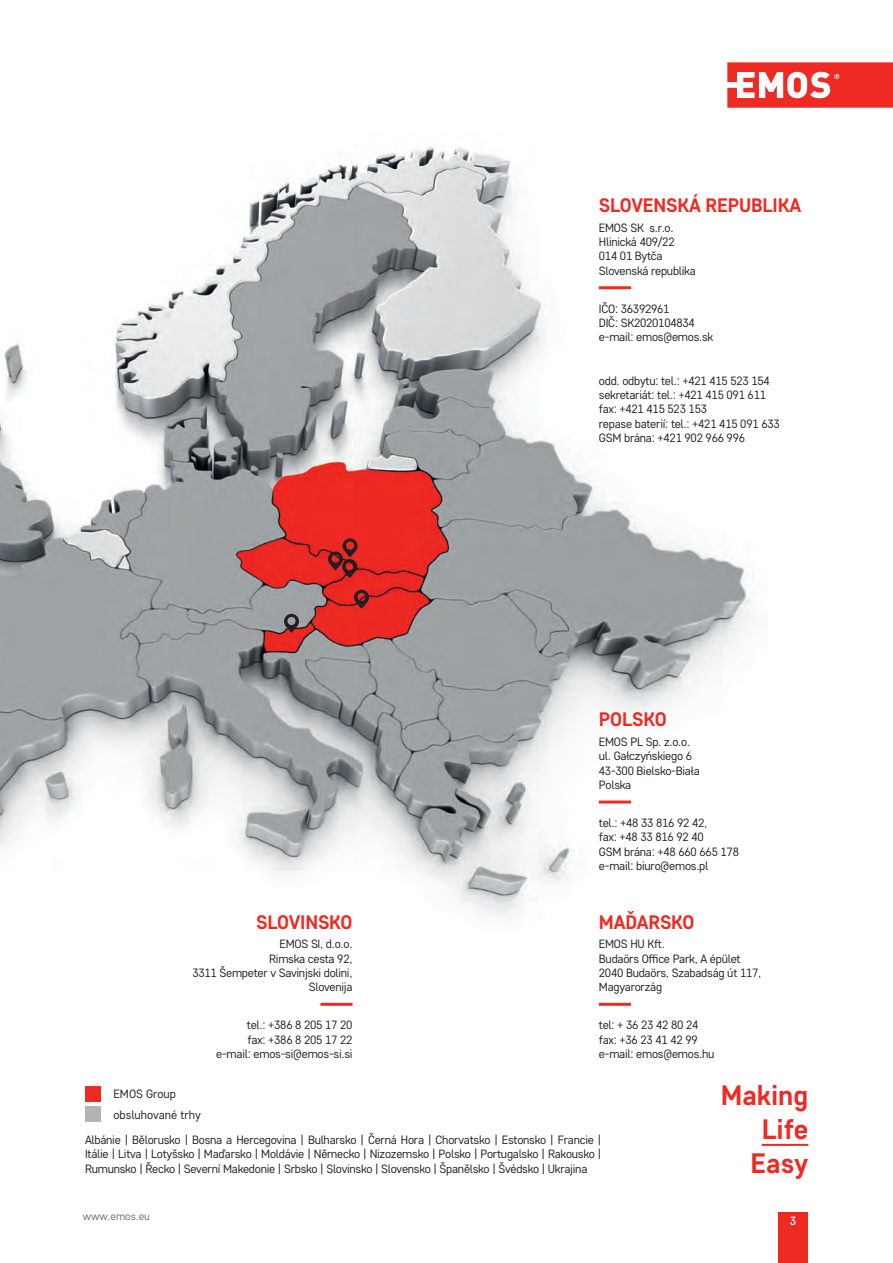
<style>
.page{position:relative;width:893px;height:1263px;background:#fff}
.page>*{position:absolute;margin:0;border:0;box-sizing:border-box;transform-origin:0 0}
.t1{font:700 28.05px/33.8px "Core Sans D55";color:#ee2a23;text-align:right}
.t2{font:700 19.5px "Core Sans D55";letter-spacing:-.01em;color:#ee2a23}
.t3{font:12px/14.4px "Core Sans D35";letter-spacing:-.02em;color:#231f20}
.t4{font:12px/20.7px "Core Sans D35";color:#231f20}
.t5{font:500 12px "Core Sans D45";color:#fff}
.t6{font:10.8px "Core Sans D35";color:#6c6d70}
</style>
<div class="page">
<img style="left:0;top:146px;width:755px;height:771px">
<svg style="left:354px;top:590px;width:15px;height:19px"></svg>
<svg style="left:328px;top:538px;width:30px;height:40px"></svg>
<svg style="left:284px;top:614px;width:15px;height:19px"></svg>
<hr style="left:599px;top:800px;width:32px;height:3px;background:#ee2a23">
<div style="left:85px;top:1086px;width:16px;height:15px;background:#ee2a23"></div>
<div style="left:85px;top:1106px;width:16px;height:16px;background:#b1b5b5"></div>
<hr style="left:599px;top:1003px;width:32px;height:3px;background:#ee2a23">
<hr style="left:320px;top:1003px;width:33px;height:3px;background:#ee2a23">
<hr style="left:599px;top:286px;width:32px;height:3px;background:#ee2a23">
<hr style="left:762px;top:1144px;width:46px;height:2px;background:#ee2a23">
<div style="left:778px;top:1212px;width:30px;height:51px;background:#ee2a23"></div>
<svg style="left:727px;top:62px;width:166px;height:46px"></svg>
<h2 class="t2" style="left:599px;top:192px;width:204px">SLOVENSKÁ REPUBLIKA</h2>
<p class="t3" style="left:599px;top:220px;width:98px">EMOS SK s.r.o.<br>Hlinická 409/22<br>014 01 Bytča<br>Slovenská republika</p>
<p class="t3" style="left:599px;top:301px;width:116px">IČO: 36392961<br>DIČ: SK2020104834 e-mail: emos@emos.sk</p>
<p class="t3" style="left:599px;top:373px;width:182px">odd. odbytu: tel. : +421 415 523 154 sekretariát: tel. : +421 415 091 611 fax: +421 415 523 153<br>repase baterií: tel. : +421 415 091 633<br>GSM brána: +421 902 966 996</p>
<h2 class="t2" style="left:256px;top:909px;width:98px">SLOVINSKO</h2>
<p class="t3" style="left:192px;top:936px;width:162px;text-align:right">EMOS SI, d.o.o.<br>Rimska cesta 92,<br>3311 Šempeter v Savinjski dolini,<br>Slovenija</p>
<p class="t3" style="left:216px;top:1017px;width:138px;text-align:right">tel. : +386 8 205 17 20<br>fax: +386 8 205 17 22 e-mail: emos-si@emos-si.si</p>
<h2 class="t2" style="left:599px;top:707px;width:69px">POLSKO</h2>
<p class="t3" style="left:599px;top:734px;width:102px">EMOS PL Sp. z.o.o. ul. Gałczyńskiego 6<br>43-300 Bielsko-Biała<br>Polska</p>
<p class="t3" style="left:599px;top:815px;width:142px">tel. : +48 33 816 92 42,<br>fax: +48 33 816 92 40<br>GSM brána: +48 660 665 178 e-mail: biuro@emos. pl</p>
<h2 class="t2" style="left:599px;top:909px;width:97px">MAĎARSKO</h2>
<p class="t3" style="left:599px;top:936px;width:164px">EMOS HU Kft.<br>Budaörs Office Park, A épület<br>2040 Budaörs, Szabadság út 117,<br>Magyarorzág</p>
<p class="t3" style="left:599px;top:1017px;width:117px">tel: + 36 23 42 80 24 fax: +36 23 41 42 99 e-mail: emos@emos. hu</p>
<h1 class="t1" style="left:721px;top:1078px;width:89px">Making<br>Life<br>Easy</h1>
<p class="t4" style="left:114px;top:1083px;width:89px">EMOS Group obsluhované trhy</p>
<p class="t3" style="left:85px;top:1132px;width:518px;text-align:justify">Albánie | Bělorusko | Bosna a Hercegovina | Bulharsko | Černá Hora | Chorvatsko | Estonsko | Francie | Itálie | Litva | Lotyšsko | Maďarsko | Moldávie | Německo | Nizozemsko | Polsko | Portugalsko | Rakousko | Rumunsko | Řecko | Severní Makedonie | Srbsko | Slovinsko | Slovensko | Španělsko | Švédsko | Ukrajina</p>
<p class="t6" style="left:83px;top:1209px;width:69px">www.emos.eu</p>
<p class="t5" style="left:790px;top:1213px;width:8px">3</p>
</div>
